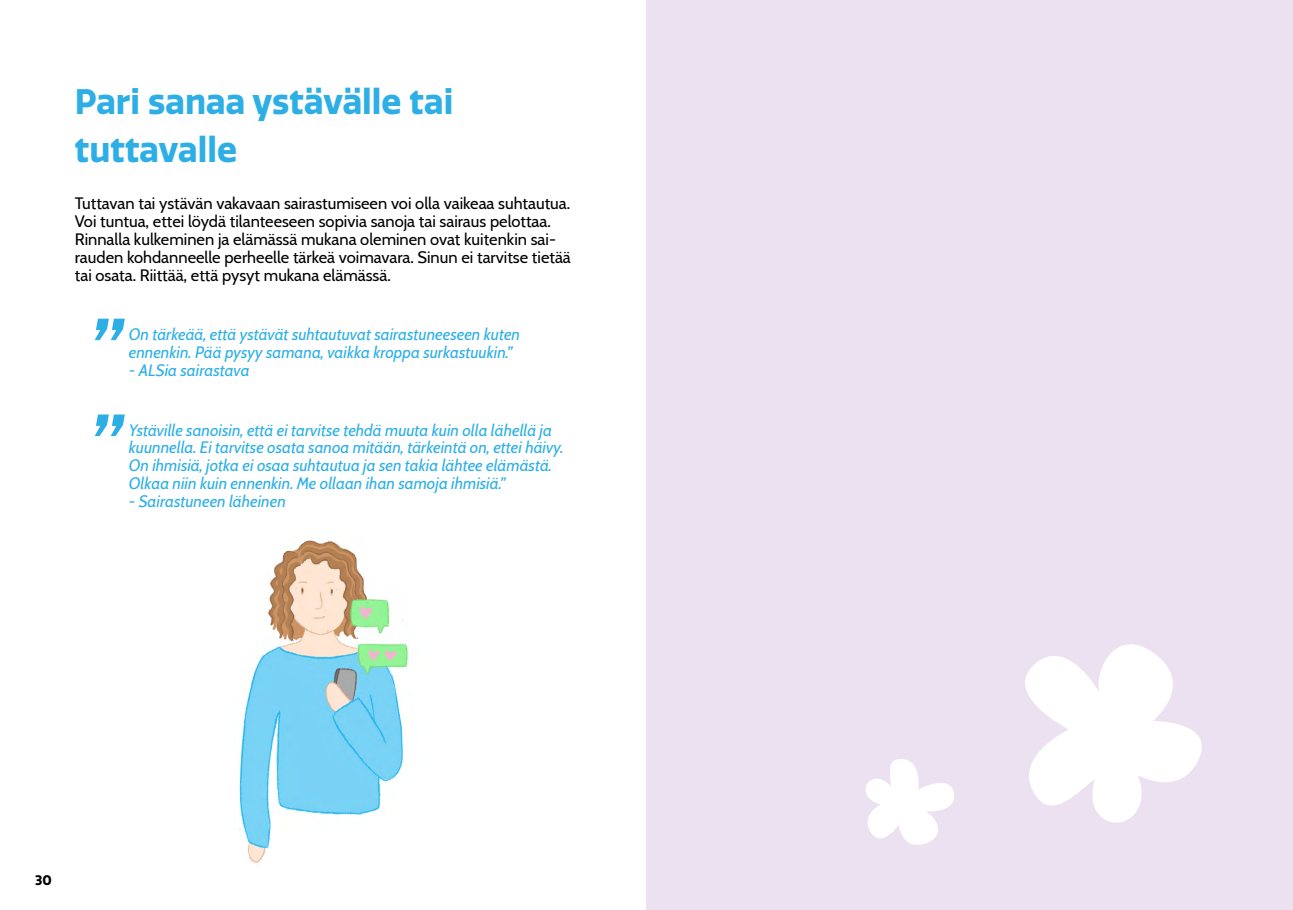
<style>
.page{position:relative;width:1293px;height:910px;background:#fff}
.page>*{position:absolute;margin:0;border:0;box-sizing:border-box;transform-origin:0 0}
.t1{font:italic 700 84px/95.8px "Cabin";color:#2dafe6}
.t2{font:700 34.5px/48px "Quatro";color:#2dafe6}
.t3{font:italic 16.5px/17.9px "Cabin";color:#2dafe6}
.t4{font:16.5px/17.9px "Cabin";color:#000}
.t5{font:700 13.5px "Quatro";color:#000}
</style>
<div class="page">
<img style="left:239px;top:540px;width:169px;height:323px">
<div style="left:646px;top:0;width:647px;height:910px;background:#ece1f0"></div>
<svg style="left:865px;top:759px;width:89px;height:86px"></svg>
<svg style="left:1025px;top:644px;width:177px;height:179px"></svg>
<h2 class="t2" style="left:75px;top:78px;width:380px">Pari sanaa ystävälle tai tuttavalle</h2>
<p class="t4" style="left:75px;top:194px;width:497px">Tuttavan tai ystävän vakavaan sairastumiseen voi olla vaikeaa suhtautua.<br>Voi tuntua, ettei löydä tilanteeseen sopivia sanoja tai sairaus pelottaa.<br>Rinnalla kulkeminen ja elämässä mukana oleminen ovat kuitenkin sai&shy;rauden kohdanneelle perheelle tärkeä voimavara. Sinun ei tarvitse tietää tai osata. Riittää, että pysyt mukana elämässä.</p>
<h1 class="t1" style="left:89px;top:293px;width:35px">” ”</h1>
<p class="t3" style="left:129px;top:324px;width:393px">On tärkeää, että ystävät suhtautuvat sairastuneeseen kuten ennenkin. Pää pysyy samana, vaikka kroppa surkastuukin.”</p>
<p class="t3" style="left:129px;top:360px;width:122px">- ALSia sairastava</p>
<p class="t3" style="left:129px;top:419px;width:436px">Ystäville sanoisin, että ei tarvitse tehdä muuta kuin olla lähellä ja kuunnella. Ei tarvitse osata sanoa mitään, tärkeintä on, ettei häivy.<br>On ihmisiä, jotka ei osaa suhtautua ja sen takia lähtee elämästä.<br>Olkaa niin kuin ennenkin. Me ollaan ihan samoja ihmisiä.”</p>
<p class="t3" style="left:129px;top:490px;width:158px">- Sairastuneen läheinen</p>
<p class="t5" style="left:35px;top:872px;width:18px">30</p>
</div>
